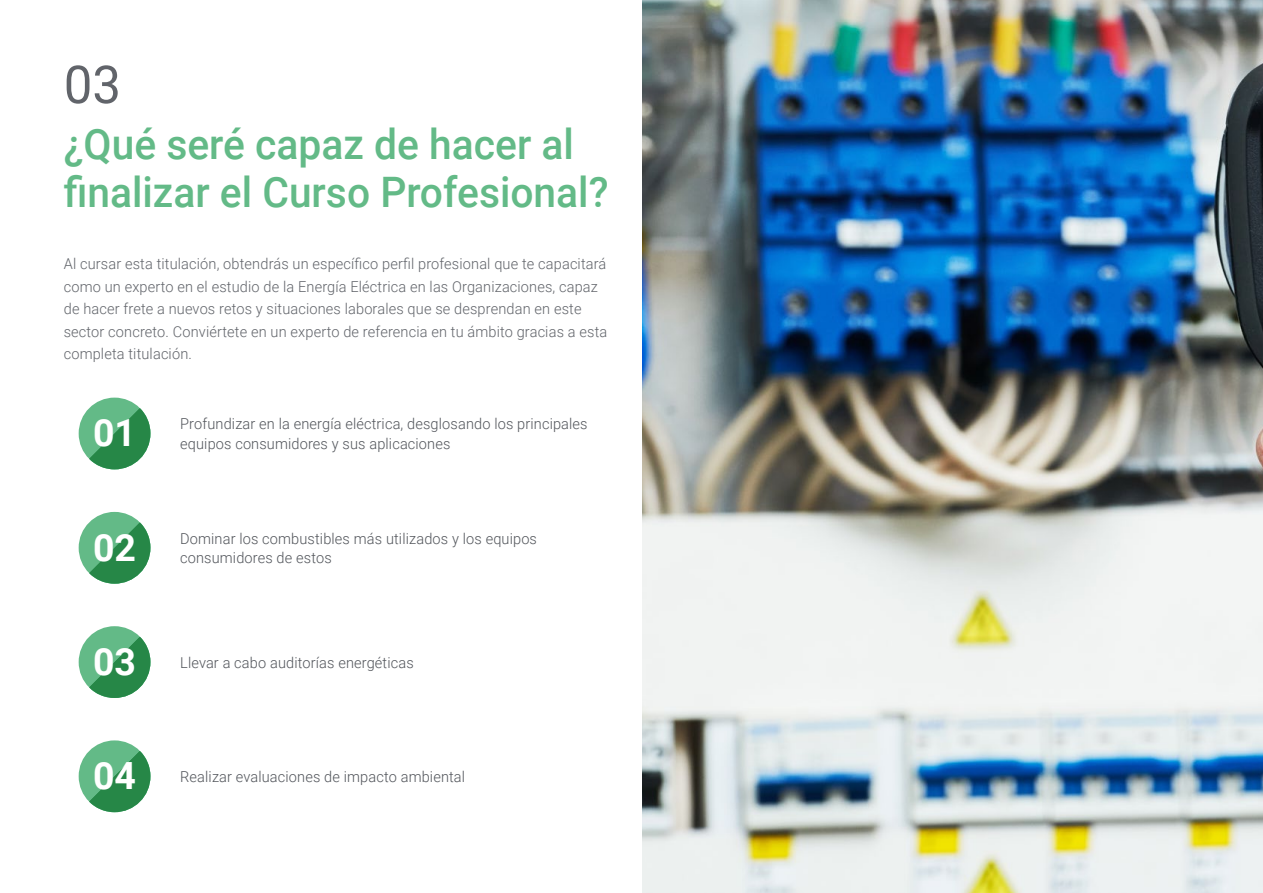
<style>
.page{position:relative;width:1263px;height:893px;background:#fff}
.page>*{position:absolute;margin:0;border:0;box-sizing:border-box;transform-origin:0 0}
.t1{font:52.5px "Roboto";color:#61646a}
.Portadilla{font:500 42px/48px "Roboto";color:#63ba87}
.Texto{font:700 37.5px "Roboto";color:#fff}
.Texto-2{font:300 15px/22.5px "Roboto";letter-spacing:.01em;color:#61646a}
.Texto-3{font:300 15px/19.5px "Roboto";letter-spacing:.01em;color:#52555b}
</style>
<div class="page">
<img style="left:642px;top:0;width:621px;height:893px">
<div style="left:79px;top:512px;width:71px;height:72px;background:#63ba87;border-radius:50%"></div>
<svg style="left:89px;top:522px;width:61px;height:62px"></svg>
<div style="left:79px;top:740px;width:71px;height:72px;background:#63ba87;border-radius:50%"></div>
<svg style="left:89px;top:751px;width:61px;height:61px"></svg>
<div style="left:79px;top:626px;width:71px;height:72px;background:#63ba87;border-radius:50%"></div>
<svg style="left:89px;top:637px;width:61px;height:61px"></svg>
<div style="left:79px;top:398px;width:71px;height:71px;background:#63ba87;border-radius:50%"></div>
<svg style="left:89px;top:408px;width:61px;height:61px"></svg>
<p class="t1" style="left:64px;top:48px;width:59px">03</p>
<p class="Portadilla" style="left:64px;top:119px;width:546px">¿Qué seré capaz de hacer al finalizar el Curso Profesional?</p>
<p class="Texto-2" style="left:64px;top:252px;width:545px">Al cursar esta titulación, obtendrás un específico perfil profesional que te capacitará como un experto en el estudio de la Energía Eléctrica en las Organizaciones, capaz de hacer frete a nuevos retos y situaciones laborales que se desprendan en este sector concreto. Conviértete en un experto de referencia en tu ámbito gracias a esta completa titulación.</p>
<p class="Texto" style="left:93px;top:407px;width:45px">01</p>
<p class="Texto-3" style="left:180px;top:414px;width:409px">Profundizar en la energía eléctrica, desglosando los principales</p>
<p class="Texto-3" style="left:180px;top:433px;width:272px">equipos consumidores y sus aplicaciones</p>
<p class="Texto" style="left:93px;top:521px;width:45px">02</p>
<p class="Texto-3" style="left:180px;top:528px;width:358px">Dominar los combustibles más utilizados y los equipos consumidores de estos</p>
<p class="Texto" style="left:93px;top:635px;width:45px">03</p>
<p class="Texto-3" style="left:180px;top:652px;width:235px">Llevar a cabo auditorías energéticas</p>
<p class="Texto" style="left:93px;top:749px;width:45px">04</p>
<p class="Texto-3" style="left:180px;top:766px;width:286px">Realizar evaluaciones de impacto ambiental</p>
</div>
